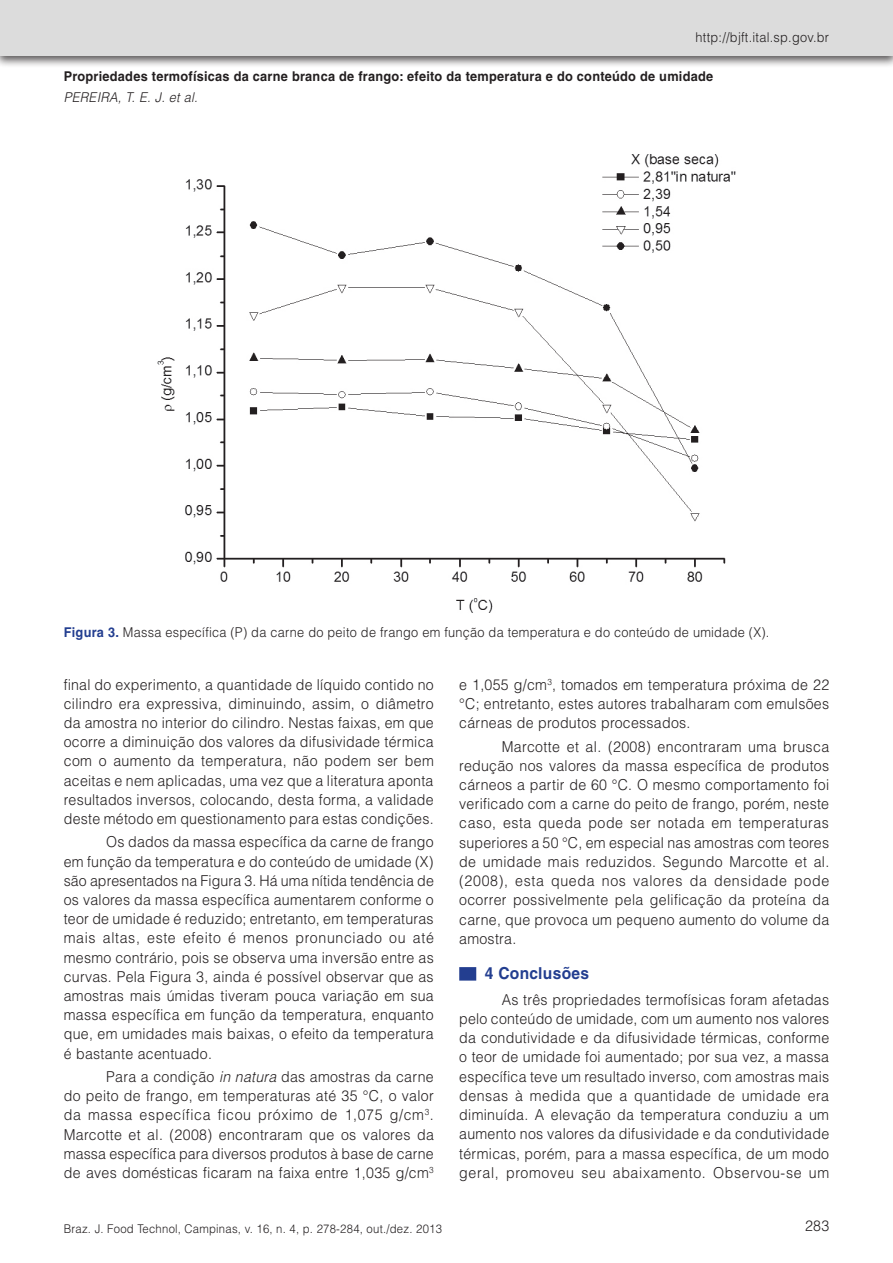
<style>
.page{position:relative;width:893px;height:1263px;background:#fff}
.page>*{position:absolute;margin:0;border:0;box-sizing:border-box;transform-origin:0 0}
.t1{font:700 16.5px "Helvetica";letter-spacing:.02em;color:#233e90;scale:.94 1}
.Corpo{font:300 15px/19.2px "Helvetica";letter-spacing:.02em;color:#231f20;text-align:justify;scale:.94 1}
._1__Legenda_figura{font:300 13.5px "Helvetica";letter-spacing:.02em;color:#231f20;scale:.94 1}
.t2{font:700 13.5px "Helvetica";letter-spacing:.02em;color:#231f20;scale:.94 1}
.t3{font:italic 300 13.5px "Helvetica";letter-spacing:.02em;color:#231f20;scale:.94 1}
.t4{font:300 12px "Helvetica";letter-spacing:.02em;color:#231f20;scale:.94 1}
.s1{font-weight:700;color:#233e90}
.s2{font-style:italic}
</style>
<div class="page">
<div style="left:0;top:0;width:893px;height:68px;background:#231f20;opacity:.75"></div>
<div style="left:0;top:0;width:893px;height:56px;background:#dcdcdc"></div>
<div style="left:459px;top:967px;width:17px;height:13px;background:#233e90"></div>
<img style="left:157px;top:154px;width:579px;height:459px">
<p class="_1__Legenda_figura" style="left:696px;top:29px;width:144px">http://bjft.ital.sp.gov.br</p>
<p class="t2" style="left:64px;top:68px;width:692px">Propriedades termofísicas da carne branca de frango: efeito da temperatura e do conteúdo de umidade</p>
<p class="t3" style="left:64px;top:89px;width:144px">PEREIRA, T. E. J. et al.</p>
<p class="_1__Legenda_figura" style="left:64px;top:624px;width:752px"><span class="s1">Figura 3.</span> Massa específica (P) da carne do peito de frango em função da temperatura e do conteúdo de umidade (X).</p>
<p class="Corpo" style="left:64px;top:674px;width:395px">final do experimento, a quantidade de líquido contido no cilindro era expressiva, diminuindo, assim, o diâmetro da amostra no interior do cilindro. Nestas faixas, em que ocorre a diminuição dos valores da difusividade térmica com o aumento da temperatura, não podem ser bem aceitas e nem aplicadas, uma vez que a literatura aponta resultados inversos, colocando, desta forma, a validade deste método em questionamento para estas condições.</p>
<p class="Corpo" style="left:64px;top:832px;width:395px;text-indent:43px">Os dados da massa específica da carne de frango em função da temperatura e do conteúdo de umidade (X) são apresentados na Figura 3. Há uma nítida tendência de os valores da massa específica aumentarem conforme o teor de umidade é reduzido; entretanto, em temperaturas mais altas, este efeito é menos pronunciado ou até mesmo contrário, pois se observa uma inversão entre as curvas. Pela Figura 3, ainda é possível observar que as amostras mais úmidas tiveram pouca variação em sua massa específica em função da temperatura, enquanto que, em umidades mais baixas, o efeito da temperatura é bastante acentuado.</p>
<p class="Corpo" style="left:64px;top:1067px;width:395px;text-indent:43px">Para a condição <span class="s2">in natura</span> das amostras da carne do peito de frango, em temperaturas até 35 °C, o valor da massa específica ficou próximo de 1,075 g/cm<sup>3</sup>.<br>Marcotte et al. (2008) encontraram que os valores da massa específica para diversos produtos à base de carne de aves domésticas ficaram na faixa entre 1,035 g/cm<sup>3</sup></p>
<p class="t4" style="left:64px;top:1221px;width:404px">Braz. J. Food Technol, Campinas, v. 16, n. 4, p. 278-284, out./dez. 2013</p>
<p class="Corpo" style="left:459px;top:674px;width:395px">e 1,055 g/cm<sup>3</sup>, tomados em temperatura próxima de 22 °C; entretanto, estes autores trabalharam com emulsões cárneas de produtos processados.</p>
<p class="Corpo" style="left:459px;top:736px;width:395px;text-indent:43px">Marcotte et al. (2008) encontraram uma brusca redução nos valores da massa específica de produtos cárneos a partir de 60 °C. O mesmo comportamento foi verificado com a carne do peito de frango, porém, neste caso, esta queda pode ser notada em temperaturas superiores a 50 °C, em especial nas amostras com teores de umidade mais reduzidos. Segundo Marcotte et al. (2008), esta queda nos valores da densidade pode ocorrer possivelmente pela gelificação da proteína da carne, que provoca um pequeno aumento do volume da amostra.</p>
<p class="t1" style="left:485px;top:963px;width:113px">4 Conclusões</p>
<p class="Corpo" style="left:459px;top:990px;width:395px;text-indent:43px">As três propriedades termofísicas foram afetadas pelo conteúdo de umidade, com um aumento nos valores da condutividade e da difusividade térmicas, conforme o teor de umidade foi aumentado; por sua vez, a massa específica teve um resultado inverso, com amostras mais densas à medida que a quantidade de umidade era diminuída. A elevação da temperatura conduziu a um aumento nos valores da difusividade e da condutividade térmicas, porém, para a massa específica, de um modo geral, promoveu seu abaixamento. Observou-se um</p>
<p class="Corpo" style="left:805px;top:1216px;width:27px">283</p>
</div>
